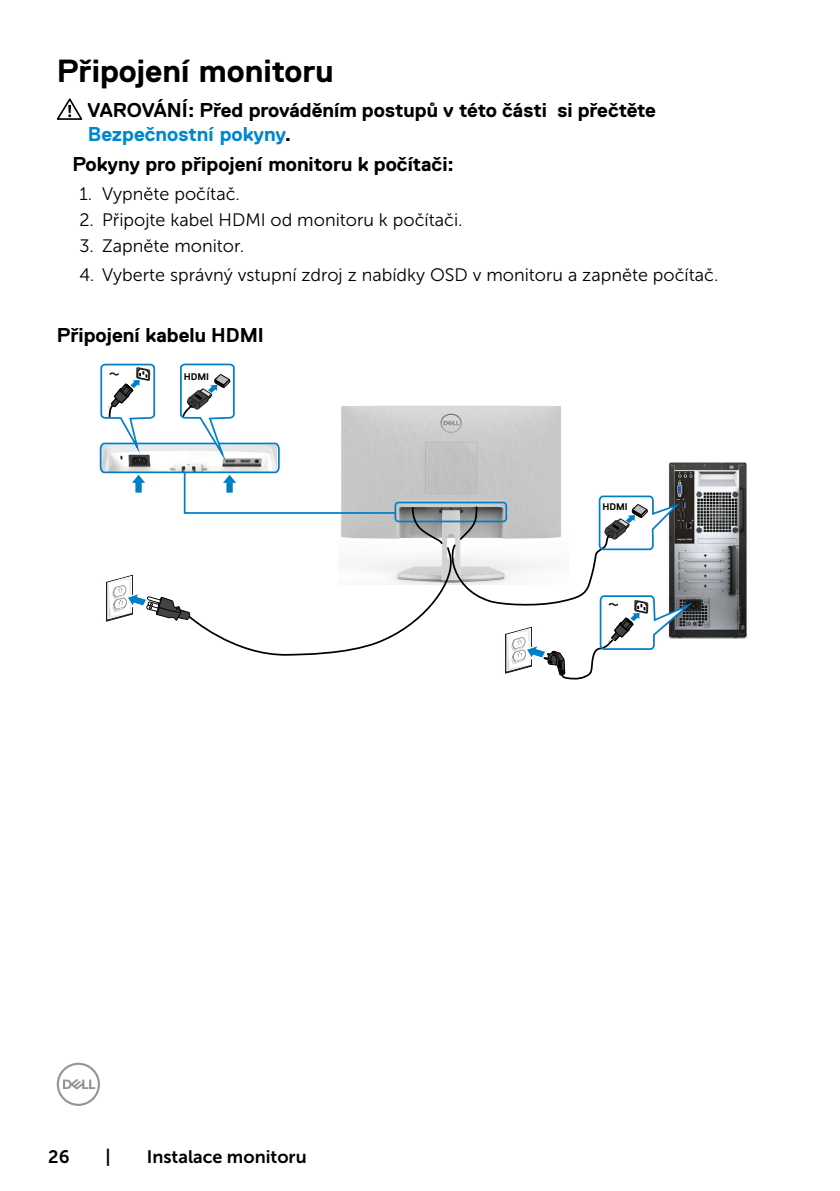
<style>
.page{position:relative;width:840px;height:1191px;background:#fff}
.page>*{position:absolute;margin:0;border:0;box-sizing:border-box;transform-origin:0 0}
.t1{font:700 32px "Dell Replica";color:#000}
.t2{font:700 20px/24px "Dell Replica";color:#000}
.t3{font:18px "Museo Sans For Dell 300";color:#000}
.t4{font:18px "Museo Sans For Dell 700";color:#000}
.t5{font:700 9.6px "Dell Replica";color:#040000}
.s1{color:#0087cb}
</style>
<div class="page">
<svg style="left:57px;top:1062px;width:43px;height:44px"></svg>
<svg style="left:57px;top:98px;width:25px;height:22px"></svg>
<img style="left:697px;top:462px;width:50px;height:176px">
<svg style="left:99px;top:363px;width:598px;height:317px"></svg>
<h1 class="t1" style="left:57px;top:53px;width:278px">Připojení monitoru</h1>
<p class="t2" style="left:87px;top:98px;width:569px">VAROVÁNÍ: Před prováděním postupů v této části si přečtěte<br><span class="s1">Bezpečnostní pokyny</span>.</p>
<p class="t2" style="left:72px;top:152px;width:383px">Pokyny pro připojení monitoru k počítači:</p>
<p class="t3" style="left:79px;top:184px;width:162px">1. Vypněte počítač.</p>
<p class="t3" style="left:79px;top:210px;width:384px">2. Připojte kabel HDMI od monitoru k počítači.</p>
<p class="t3" style="left:79px;top:236px;width:166px">3. Zapněte monitor.</p>
<p class="t3" style="left:79px;top:265px;width:640px">4. Vyberte správný vstupní zdroj z nabídky OSD v monitoru a zapněte počítač.</p>
<p class="t2" style="left:57px;top:324px;width:208px">Připojení kabelu HDMI</p>
<p class="t5" style="left:184px;top:371px;width:27px">HDMI</p>
<p class="t4" style="left:48px;top:1146px;width:23px">26</p>
<p class="t4" style="left:106px;top:1146px;width:7px">|</p>
<p class="t4" style="left:147px;top:1146px;width:161px">Instalace monitoru</p>
<p class="t5" style="left:602px;top:501px;width:27px">HDMI</p>
</div>
